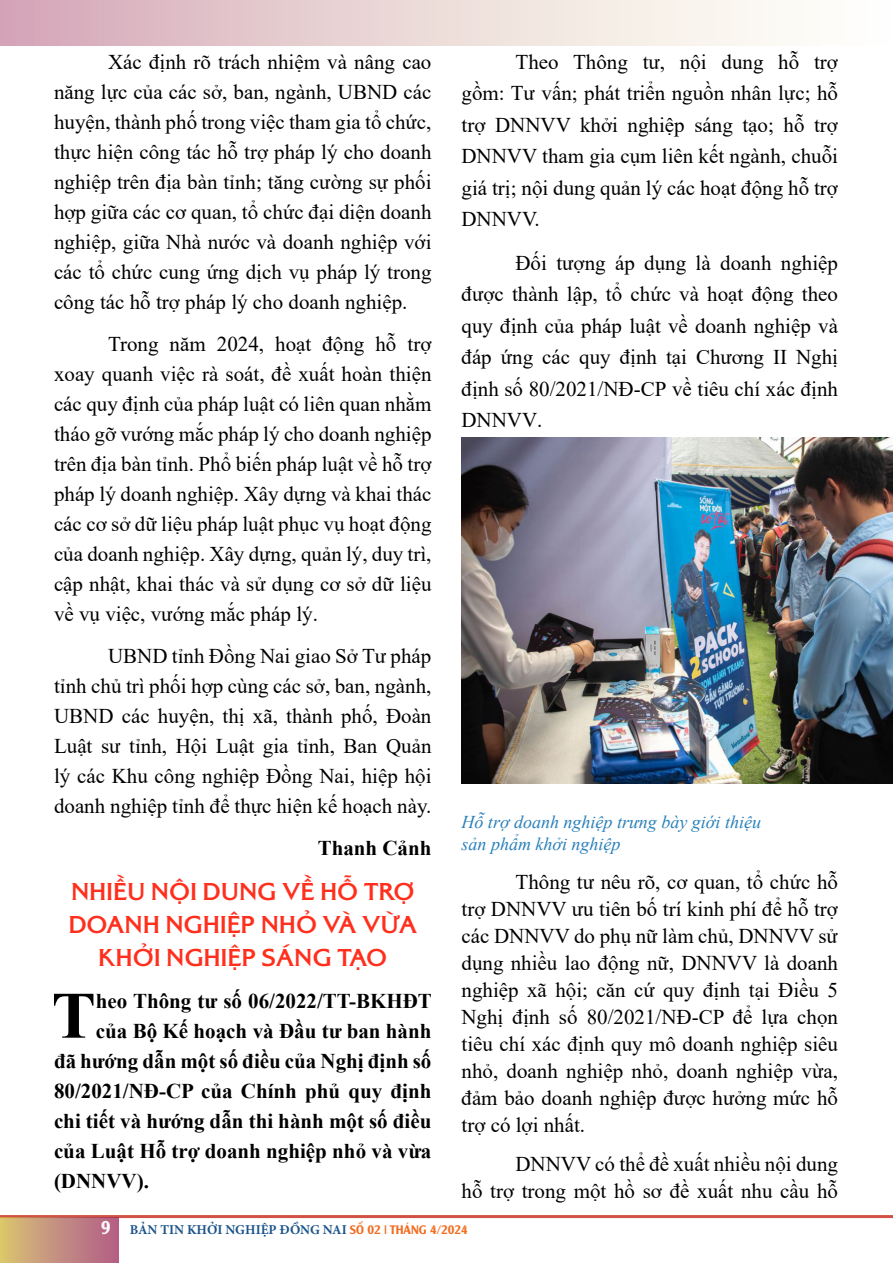
<style>
.page{position:relative;width:893px;height:1263px;background:#fff}
.page>*{position:absolute;margin:0;border:0;box-sizing:border-box;transform-origin:0 0}
.t1{font:700 66.3px "Times New Roman";color:#000}
.t2{font:700 25.5px/33px "VL Alexon";letter-spacing:.02em;color:#ff2f1d;text-align:center}
.t3{font:21px/30px "Times New Roman";color:#000;text-align:justify}
.t4{font:700 21px "Times New Roman";color:#000}
.t5{font:italic 18px/21.6px "Times New Roman";color:#2980b9}
.t6{font:700 13.5px "Minion Pro";color:#1b548b}
.s1{font-family:"UTM Alexander";font-weight:400;font-size:18px;color:#fff6ff}
.s2{font-family:"UTM Alexander";font-weight:400;font-size:12px;color:#f26d22}
</style>
<div class="page">
<div style="left:0;top:0;width:892px;height:46px;background:linear-gradient(to right,#d6abb8,#fffffd)"></div>
<hr style="left:0;top:1215px;width:893px;height:3px;background:#d15145">
<div style="left:0;top:1217px;width:118px;height:46px;background:linear-gradient(to right,#d9c373,#b25d89)"></div>
<img style="left:461px;top:438px;width:432px;height:345px">
<p class="t3" style="left:54px;top:46px;width:379px;text-indent:54px">Xác định rõ trách nhiệm và nâng cao năng lực của các sở, ban, ngành, UBND các huyện, thành phố trong việc tham gia tổ chức, thực hiện công tác hỗ trợ pháp lý cho doanh nghiệp trên địa bàn tỉnh; tăng cường sự phối hợp giữa các cơ quan, tổ chức đại diện doanh nghiệp, giữa Nhà nước và doanh nghiệp với các tổ chức cung ứng dịch vụ pháp lý trong công tác hỗ trợ pháp lý cho doanh nghiệp.</p>
<p class="t3" style="left:54px;top:328px;width:379px;text-indent:54px">Trong năm 2024, hoạt động hỗ trợ xoay quanh việc rà soát, đề xuất hoàn thiện các quy định của pháp luật có liên quan nhằm tháo gỡ vướng mắc pháp lý cho doanh nghiệp trên địa bàn tỉnh. Phổ biến pháp luật về hỗ trợ pháp lý doanh nghiệp. Xây dựng và khai thác các cơ sở dữ liệu pháp luật phục vụ hoạt động của doanh nghiệp. Xây dựng, quản lý, duy trì, cập nhật, khai thác và sử dụng cơ sở dữ liệu về vụ việc, vướng mắc pháp lý.</p>
<p class="t3" style="left:54px;top:640px;width:379px;text-indent:54px">UBND tỉnh Đồng Nai giao Sở Tư pháp tỉnh chủ trì phối hợp cùng các sở, ban, ngành, UBND các huyện, thị xã, thành phố, Đoàn Luật sư tỉnh, Hội Luật gia tỉnh, Ban Quản lý các Khu công nghiệp Đồng Nai, hiệp hội doanh nghiệp tỉnh để thực hiện kế hoạch này.</p>
<p class="t4" style="left:318px;top:832px;width:115px">Thanh Cảnh</p>
<p class="t2" style="left:69px;top:873px;width:350px">NHIỀU NỘI DUNG VỀ HỖ TRỢ<br>DOANH NGHIỆP NHỎ VÀ VỪA<br>KHỞI NGHIỆP SÁNG TẠO</p>
<p class="t1" style="left:52px;top:968px;width:46px">T</p>
<p class="t4" style="left:96px;top:985px;width:338px">heo Thông tư số 06/2022/TT-BKHĐT</p>
<p class="t4" style="left:96px;top:1015px;width:337px">của Bộ Kế hoạch và Đầu tư ban hành</p>
<p class="t4" style="left:54px;top:1045px;width:379px">đã hướng dẫn một số điều của Nghị định số</p>
<p class="t4" style="left:54px;top:1075px;width:379px">80/2021/NĐ-CP của Chính phủ quy định</p>
<p class="t4" style="left:54px;top:1105px;width:379px">chi tiết và hướng dẫn thi hành một số điều</p>
<p class="t4" style="left:54px;top:1135px;width:379px">của Luật Hỗ trợ doanh nghiệp nhỏ và vừa</p>
<p class="t4" style="left:54px;top:1165px;width:97px">(DNNVV).</p>
<p class="t3" style="left:461px;top:45px;width:378px;line-height:31.5px;text-indent:54px">Theo Thông tư, nội dung hỗ trợ gồm: Tư vấn; phát triển nguồn nhân lực; hỗ trợ DNNVV khởi nghiệp sáng tạo; hỗ trợ DNNVV tham gia cụm liên kết ngành, chuỗi giá trị; nội dung quản lý các hoạt động hỗ trợ DNNVV.</p>
<p class="t3" style="left:461px;top:246px;width:378px;line-height:31.5px;text-indent:54px">Đối tượng áp dụng là doanh nghiệp được thành lập, tổ chức và hoạt động theo quy định của pháp luật về doanh nghiệp và đáp ứng các quy định tại Chương II Nghị định số 80/2021/NĐ-CP về tiêu chí xác định DNNVV.</p>
<p class="t5" style="left:461px;top:811px;width:301px">Hỗ trợ doanh nghiệp trưng bày giới thiệu sản phẩm khởi nghiệp</p>
<p class="t3" style="left:461px;top:867px;width:378px;line-height:27px;text-indent:54px">Thông tư nêu rõ, cơ quan, tổ chức hỗ trợ DNNVV ưu tiên bố trí kinh phí để hỗ trợ các DNNVV do phụ nữ làm chủ, DNNVV sử dụng nhiều lao động nữ, DNNVV là doanh nghiệp xã hội; căn cứ quy định tại Điều 5<br>Nghị định số 80/2021/NĐ-CP để lựa chọn tiêu chí xác định quy mô doanh nghiệp siêu nhỏ, doanh nghiệp nhỏ, doanh nghiệp vừa, đảm bảo doanh nghiệp được hưởng mức hỗ trợ có lợi nhất.</p>
<p class="t3" style="left:461px;top:1149px;width:378px;line-height:27px;text-align:right">DNNVV có thể đề xuất nhiều nội dung<br>hỗ trợ trong một hồ sơ đề xuất nhu cầu hỗ</p>
<p class="t6" style="left:101px;top:1220px;width:369px"><span class="s1">9</span> BẢN TIN KHỞI NGHIỆP ĐỒNG NAI <span class="s2">SỐ 02 | THÁNG 4/2024</span></p>
</div>
